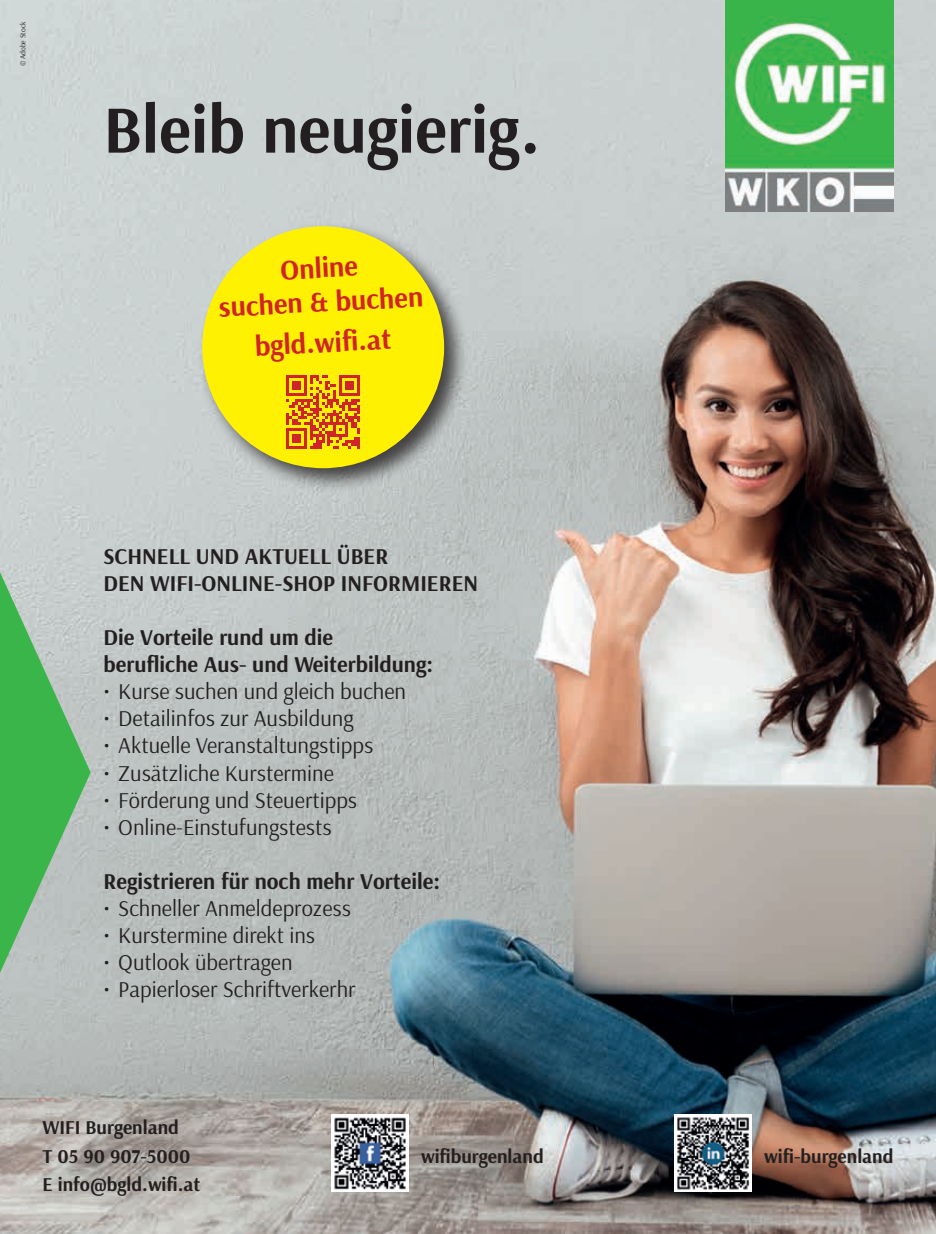
<style>
.page{position:relative;width:936px;height:1234px;background:#fff}
.page>*{position:absolute;margin:0;border:0;box-sizing:border-box;transform-origin:0 0}
.t1{font:700 67.5px "Arsenal";color:#231f20}
.t2{font:700 28.5px/34.2px "Arsenal";color:#d1232a;text-align:center}
.t3{font:22.5px "Arsenal";color:#231f20}
.t4{font:700 22.5px/27px "Arsenal";color:#231f20}
.t5{font:700 19.5px/28.5px "Arsenal";color:#231f20}
.t6{font:7.5px "Arsenal";color:#231f20}
</style>
<div class="page">
<img style="left:0;top:0;width:935px;height:1233px">
<svg style="left:0;top:572px;width:91px;height:400px;background:#7cbd87"></svg>
<img style="left:725px;top:0;width:168px;height:211px">
<img style="left:331px;top:1114px;width:77px;height:77px">
<img style="left:674px;top:1114px;width:77px;height:77px">
<div style="left:197px;top:221px;width:272px;height:272px;background:#231f20;opacity:.8"></div>
<div style="left:202px;top:226px;width:242px;height:242px;background:#fff101;border-radius:50%"></div>
<svg style="left:286px;top:375px;width:74px;height:74px"></svg>
<p class="t6" style="left:18px;top:66px;width:46px;rotate:-90deg">© Adobe Stock</p>
<h1 class="t1" style="left:103px;top:82px;width:438px">Bleib neugierig.</h1>
<p class="t2" style="left:216px;top:256px;width:206px;rotate:-3deg">Online<br>suchen &amp; buchen</p>
<p class="t2" style="left:254px;top:328px;width:138px;rotate:-3deg">bgld.wifi .at</p>
<p class="t4" style="left:103px;top:542px;width:376px">SCHNELL UND AKTUELL ÜBER<br>DEN WIFI-ONLINE-SHOP INFORMIEREN</p>
<p class="t4" style="left:103px;top:623px;width:331px">Die Vorteile rund um die berufliche Aus- und Weiterbildung:</p>
<p class="t3" style="left:103px;top:676px;width:304px">• Kurse suchen und gleich buchen</p>
<p class="t3" style="left:103px;top:703px;width:252px">• Detailinfos zur Ausbildung</p>
<p class="t3" style="left:103px;top:730px;width:271px">• Aktuelle Veranstaltungstipps</p>
<p class="t3" style="left:103px;top:757px;width:232px">• Zusätzliche Kurstermine</p>
<p class="t3" style="left:103px;top:784px;width:255px">• Förderung und Steuertipps</p>
<p class="t3" style="left:103px;top:811px;width:230px">• Online-Einstufungstests</p>
<p class="t4" style="left:103px;top:866px;width:338px">Registrieren für noch mehr Vorteile:</p>
<p class="t3" style="left:103px;top:892px;width:249px">• Schneller Anmeldeprozess</p>
<p class="t3" style="left:103px;top:919px;width:213px">• Kurstermine direkt ins</p>
<p class="t3" style="left:103px;top:946px;width:191px">• Qutlook übertragen</p>
<p class="t3" style="left:103px;top:973px;width:254px">• Papierloser Schriftverkerhr</p>
<p class="t5" style="left:43px;top:1112px;width:159px">WIFI Burgenland<br>T 05 90 907-5000<br>E info@bgld.wifi.at</p>
<p class="t5" style="left:421px;top:1141px;width:124px">wifiburgenland</p>
<p class="t5" style="left:764px;top:1141px;width:131px">wifi-burgenland</p>
</div>
